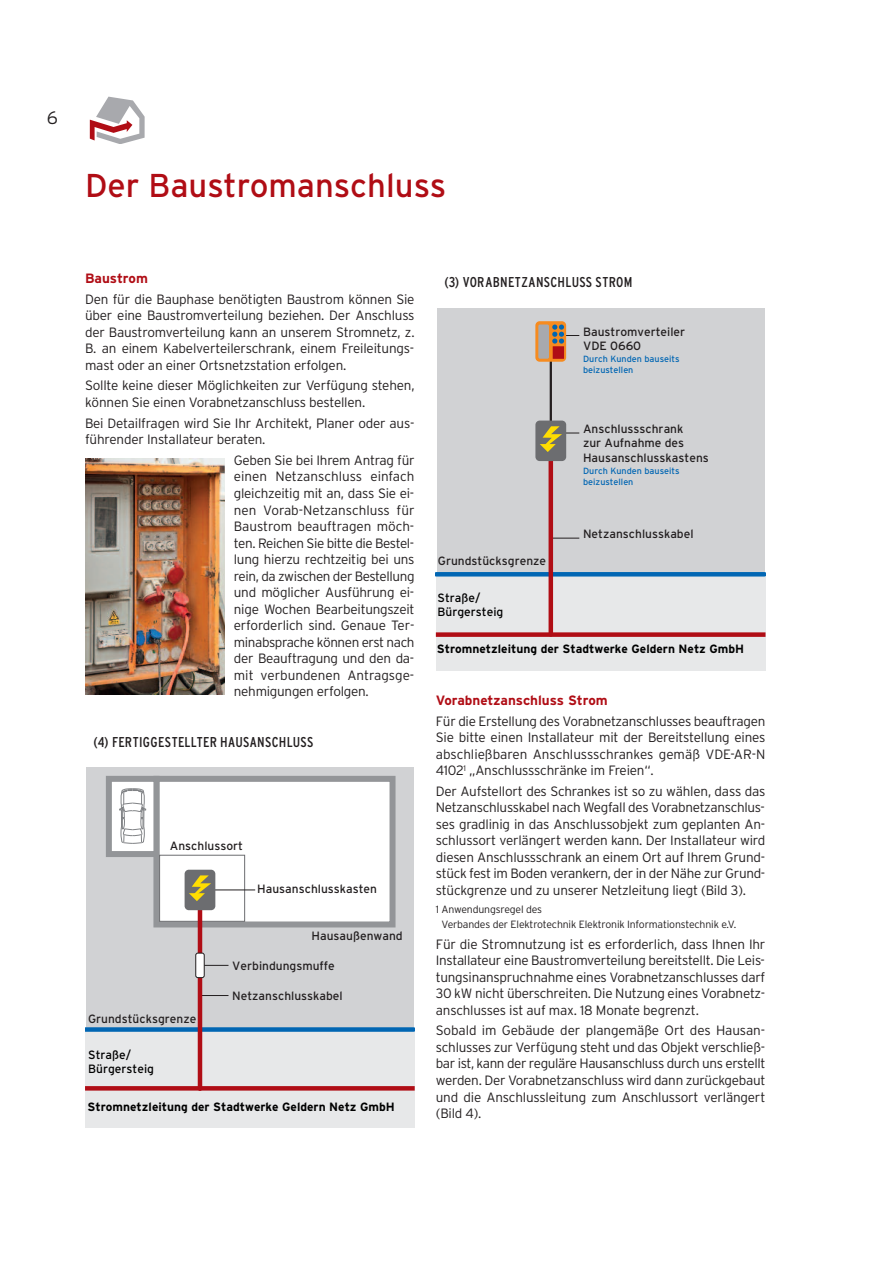
<style>
.page{position:relative;width:893px;height:1263px;background:#fff}
.page>*{position:absolute;margin:0;border:0;box-sizing:border-box;transform-origin:0 0}
.t1{font:33px "Interstate";color:#b00d15}
.t2{font:300 18px "Interstate";color:#231f20}
.t3{font:condensed 14.25px "Interstate";letter-spacing:.02em;color:#231f20}
.t4{font:300 13.5px/16.5px "Interstate";letter-spacing:-.015em;color:#231f20;text-align:justify}
.t5{font:700 13.5px "Interstate";color:#b00d15}
.t6{font:12px/14.4px "Interstate";color:#231f20}
.t7{font:700 12px "Interstate";color:#000}
.t8{font:12px/14.4px "Interstate";color:#000}
.t9{font:300 10.5px/15px "Interstate";letter-spacing:-.015em;color:#231f20}
.t10{font:9px/10.8px "Interstate";color:#0166b3}
</style>
<div class="page">
<div style="left:437px;top:309px;width:327px;height:263px;background:#d1d2d4"></div>
<hr style="left:550px;top:339px;width:2px;height:87px;background:#231f20">
<div style="left:436px;top:574px;width:329px;height:96px;background:#e7e8e9"></div>
<div style="left:436px;top:632px;width:329px;height:5px;background:#b00d15"></div>
<svg style="left:553px;top:538px;width:26px;height:1px"></svg>
<div style="left:535px;top:321px;width:31px;height:41px;background:#f68b1f;border-radius:4px"></div>
<div style="left:538px;top:324px;width:11px;height:35px;background:#a8a9ad;border-radius:2px"></div>
<hr style="left:436px;top:572px;width:328px;height:4px;background:#0166b3">
<svg style="left:552px;top:324px;width:27px;height:20px"></svg>
<hr style="left:549px;top:455px;width:4px;height:179px;background:#b00d15">
<div style="left:553px;top:346px;width:11px;height:13px;background:#b00d15"></div>
<div style="left:535px;top:421px;width:31px;height:40px;background:#6c6d70;border-radius:4px"></div>
<svg style="left:540px;top:426px;width:39px;height:26px"></svg>
<div style="left:86px;top:767px;width:328px;height:270px;background:#d1d2d4"></div>
<div style="left:85px;top:1029px;width:330px;height:99px;background:#e7e8e9"></div>
<svg style="left:85px;top:1086px;width:330px;height:4px"></svg>
<div style="left:85px;top:1027px;width:329px;height:5px;background:#0166b3"></div>
<div style="left:156px;top:779px;width:236px;height:145px;background:#fff"></div>
<div style="left:153px;top:776px;width:242px;height:151px;border:6px solid #939598"></div>
<div style="left:109px;top:779px;width:47px;height:75px;background:#fff"></div>
<div style="left:106px;top:776px;width:53px;height:81px;border:6px solid #939598"></div>
<div style="left:159px;top:855px;width:86px;height:67px;border:1px solid #6c6d70"></div>
<svg style="left:119px;top:788px;width:27px;height:69px"></svg>
<svg style="left:205px;top:965px;width:23px;height:1px"></svg>
<svg style="left:202px;top:995px;width:26px;height:1px"></svg>
<hr style="left:215px;top:889px;width:40px;height:1px;background:#231f20">
<hr style="left:198px;top:907px;width:4px;height:182px;background:#b00d15">
<div style="left:196px;top:953px;width:8px;height:24px;background:#fff;border-radius:2px"></div>
<div style="left:195px;top:953px;width:10px;height:25px;border:1px solid #231f20;border-radius:2px"></div>
<div style="left:185px;top:870px;width:30px;height:40px;background:#6c6d70;border-radius:4px"></div>
<svg style="left:189px;top:875px;width:22px;height:26px"></svg>
<svg style="left:90px;top:97px;width:55px;height:46px"></svg>
<img style="left:85px;top:459px;width:140px;height:235px">
<h2 class="t2" style="left:47px;top:107px;width:13px">6</h2>
<h1 class="t1" style="left:85px;top:166px;width:363px">Der Baustromanschluss</h1>
<p class="t5" style="left:85px;top:270px;width:64px">Baustrom</p>
<p class="t4" style="left:85px;top:291px;width:331px">Den für die Bauphase benötigten Baustrom können Sie über eine Baustromverteilung beziehen. Der Anschluss der Baustromverteilung kann an unserem Stromnetz, z.<br>B. an einem Kabelverteilerschrank, einem Freileitungs&shy;mast oder an einer Ortsnetzstation erfolgen.</p>
<p class="t4" style="left:85px;top:378px;width:331px">Sollte keine dieser Möglichkeiten zur Verfügung stehen, können Sie einen Vorabnetzanschluss bestellen.</p>
<p class="t4" style="left:85px;top:415px;width:331px">Bei Detailfragen wird Sie Ihr Architekt, Planer oder aus&shy;führender Installateur beraten.</p>
<p class="t4" style="left:234px;top:452px;width:182px">Geben Sie bei Ihrem Antrag für einen Netzanschluss einfach gleichzeitig mit an, dass Sie ei&shy;nen Vorab-Netzanschluss für Baustrom beauftragen möch&shy;ten. Reichen Sie bitte die Bestel&shy;lung hierzu rechtzeitig bei uns rein, da zwischen der Bestellung und möglicher Ausführung ei&shy;nige Wochen Bearbeitungszeit erforderlich sind. Genaue Ter&shy;minabsprache können erst nach der Beauftragung und den da&shy;mit verbundenen Antragsge&shy;nehmigungen erfolgen.</p>
<p class="t3" style="left:94px;top:734px;width:221px">(4) FERTIGGESTELLTER HAUSANSCHLUSS</p>
<p class="t6" style="left:170px;top:838px;width:75px">Anschlussort</p>
<p class="t6" style="left:257px;top:882px;width:121px">Hausanschlusskasten</p>
<p class="t6" style="left:312px;top:928px;width:93px">Hausaußenwand</p>
<p class="t6" style="left:232px;top:958px;width:104px">Verbindungsmuffe</p>
<p class="t6" style="left:88px;top:1012px;width:110px">Grundstücksgrenze</p>
<p class="t8" style="left:88px;top:1047px;width:67px">Straße/<br>Bürgersteig</p>
<p class="t6" style="left:232px;top:989px;width:112px">Netzanschlusskabel</p>
<p class="t7" style="left:88px;top:1100px;width:309px">Stromnetzleitung der Stadtwerke Geldern Netz GmbH</p>
<p class="t3" style="left:444px;top:274px;width:190px">(3) VORABNETZANSCHLUSS STROM</p>
<p class="t6" style="left:583px;top:324px;width:104px">Baustromverteiler<br>VDE 0660</p>
<p class="t10" style="left:583px;top:354px;width:98px">Durch Kunden bauseits beizustellen</p>
<p class="t6" style="left:583px;top:422px;width:127px">Anschlussschrank<br>zur Aufnahme des<br>Hausanschlusskastens</p>
<p class="t10" style="left:583px;top:466px;width:98px">Durch Kunden bauseits beizustellen</p>
<p class="t6" style="left:438px;top:554px;width:110px">Grundstücksgrenze</p>
<p class="t8" style="left:437px;top:590px;width:67px">Straße/<br>Bürgersteig</p>
<p class="t6" style="left:583px;top:527px;width:112px">Netzanschlusskabel</p>
<p class="t7" style="left:437px;top:642px;width:309px">Stromnetzleitung der Stadtwerke Geldern Netz GmbH</p>
<p class="t5" style="left:436px;top:692px;width:173px">Vorabnetzanschluss Strom</p>
<p class="t4" style="left:436px;top:713px;width:331px">Für die Erstellung des Vorabnetzanschlusses beauftragen Sie bitte einen Installateur mit der Bereitstellung eines abschließbaren Anschlussschrankes gemäß VDE-AR-N 4102<sup>1</sup> „Anschlussschränke im Freien“.</p>
<p class="t4" style="left:436px;top:783px;width:331px">Der Aufstellort des Schrankes ist so zu wählen, dass das Netzanschlusskabel nach Wegfall des Vorabnetzanschlus&shy;ses gradlinig in das Anschlussobjekt zum geplanten An&shy;schlussort verlängert werden kann. Der Installateur wird diesen Anschlussschrank an einem Ort auf Ihrem Grund&shy;stück fest im Boden verankern, der in der Nähe zur Grund&shy;stückgrenze und zu unserer Netzleitung liegt (Bild 3).</p>
<p class="t9" style="left:441px;top:902px;width:296px;text-indent:-6px">1 Anwendungsregel des<br>Verbandes der Elektrotechnik Elektronik Informationstechnik e.V.</p>
<p class="t4" style="left:436px;top:936px;width:331px">Für die Stromnutzung ist es erforderlich, dass Ihnen Ihr Installateur eine Baustromverteilung bereitstellt. Die Leis&shy;tungsinanspruchnahme eines Vorabnetzanschlusses darf 30 kW nicht überschreiten. Die Nutzung eines Vorabnetz&shy;anschlusses ist auf max. 18 Monate begrenzt.</p>
<p class="t4" style="left:436px;top:1022px;width:331px">Sobald im Gebäude der plangemäße Ort des Hausan&shy;schlusses zur Verfügung steht und das Objekt verschließ&shy;bar ist, kann der reguläre Hausanschluss durch uns erstellt werden. Der Vorabnetzanschluss wird dann zurückgebaut und die Anschlussleitung zum Anschlussort verlängert (Bild 4).</p>
</div>
